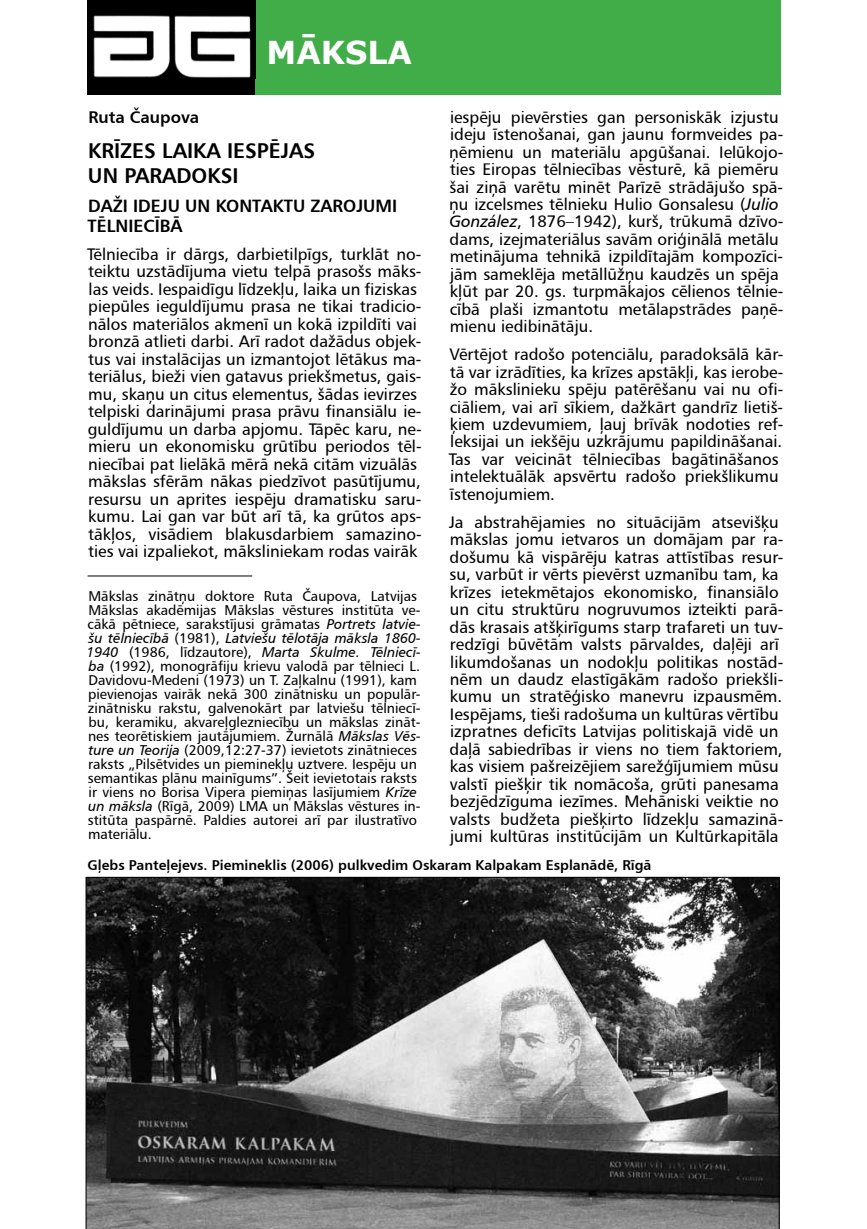
<style>
.page{position:relative;width:867px;height:1229px;background:#fff}
.page>*{position:absolute;margin:0;border:0;box-sizing:border-box;transform-origin:0 0}
.t1{font:700 31.5px "Verdana";color:#fff}
.t2{font:21px/24.5px "Humanist 777 TL Bold B";color:#000}
.t3{font:17.5px "Humanist 777 TL Bold B";color:#000}
.t4{font:16.62px "Humanist 777 TL Bold B";color:#000}
.t5{font:16.45px/17.5px "Humanist 777 TL Roman B";color:#000}
.t6{font:14px/14px "Humanist 777 TL Roman B";color:#000}
.t7{font:14px/14px "Humanist 777 TL Italic B";color:#000}
.t8{font:14px "Humanist 777 TL Bold B";color:#000}
.s1{font-family:"Humanist 777 TL Italic B"}
.s2{font-family:"Humanist 777 TL Roman B"}
</style>
<div class="page">
<div style="left:88px;top:0;width:692px;height:94px;background:#000"></div>
<div style="left:256px;top:0;width:525px;height:94px;background:#41ad49"></div>
<img style="left:93px;top:15px;width:158px;height:63px">
<svg style="left:86px;top:877px;width:693px;height:351px;background:#505050"></svg>
<hr style="left:88px;top:575px;width:164px;height:1px;background:#000">
<h1 class="t1" style="left:266px;top:32px;width:147px">MĀKSLA</h1>
<p class="t4" style="left:88px;top:106px;width:112px">Ruta Čaupova</p>
<p class="t2" style="left:88px;top:138px;width:229px">KRĪZES LAIKA IESPĒJAS<br>UN PARADOKSI</p>
<p class="t3" style="left:88px;top:195px;width:23px">Daži</p>
<p class="t3" style="left:133px;top:195px;width:10px">ideju</p>
<p class="t3" style="left:185px;top:195px;width:43px">un kontaktu</p>
<p class="t3" style="left:310px;top:195px;width:12px">zarojumi</p>
<p class="t3" style="left:87px;top:214px;width:11px">tēlniecībā</p>
<p class="t5" style="left:87px;top:245px;width:336px">Tēlniecība ir dārgs, darbietilpīgs, turklāt no&shy;teiktu uzstādījuma vietu telpā prasošs māks&shy;las veids. Iespaidīgu līdzekļu, laika un fiziskas piepūles ieguldījumu prasa ne tikai tradicio&shy;nālos materiālos akmenī un kokā izpildīti vai bronzā atlieti darbi. Arī radot dažādus objek&shy;tus vai instalācijas un izmantojot lētākus ma&shy;teriālus, bieži vien gatavus priekšmetus, gais&shy;mu, skaņu un citus elementus, šādas ievirzes telpiski darinājumi prasa prāvu finansiālu ie&shy;guldījumu un darba apjomu. Tāpēc karu, ne&shy;mieru un ekonomisku grūtību periodos tēl&shy;niecībai pat lielākā mērā nekā citām vizuālās mākslas sfērām nākas piedzīvot pasūtījumu, resursu un aprites iespēju dramatisku saru&shy;kumu. Lai gan var būt arī tā, ka grūtos aps&shy;tākļos, visādiem blakusdarbiem samazino&shy;ties vai izpaliekot, māksliniekam rodas vairāk</p>
<p class="t5" style="left:449px;top:108px;width:335px">iespēju pievērsties gan personiskāk izjustu ideju īstenošanai, gan jaunu formveides pa&shy;ņēmienu un materiālu apgūšanai. Ielūkojo&shy;ties Eiropas tēlniecības vēsturē, kā piemēru šai ziņā varētu minēt Parīzē strādājušo spā&shy;ņu izcelsmes tēlnieku Hulio Gonsalesu (<span class="s1">Julio González</span>, 1876–1942), kurš, trūkumā dzīvo&shy;dams, izejmateriālus savām oriģinālā metālu metinājuma tehnikā izpildītajām kompozīci&shy;jām sameklēja metāllūžņu kaudzēs un spēja kļūt par 20. gs. turpmākajos cēlienos tēlnie&shy;cībā plaši izmantotu metālapstrādes paņē&shy;mienu iedibinātāju.</p>
<p class="t5" style="left:449px;top:345px;width:336px">Vērtējot radošo potenciālu, paradoksālā kār&shy;tā var izrādīties, ka krīzes apstākļi, kas ierobe&shy;žo mākslinieku spēju patērēšanu vai nu ofi&shy;ciāliem, vai arī sīkiem, dažkārt gandrīz lietiš&shy;ķiem uzdevumiem, ļauj brīvāk nodoties ref&shy;leksijai un iekšēju uzkrājumu papildināšanai.<br>Tas var veicināt tēlniecības bagātināšanos intelektuālāk apsvērtu radošo priekšlikumu īstenojumiem.</p>
<p class="t5" style="left:449px;top:513px;width:336px">Ja abstrahējamies no situācijām atsevišķu mākslas jomu ietvaros un domājam par ra&shy;došumu kā vispārēju katras attīstības resur&shy;su, varbūt ir vērts pievērst uzmanību tam, ka krīzes ietekmētajos ekonomisko, finansiālo un citu struktūru nogruvumos izteikti parā&shy;dās krasais atšķirīgums starp trafareti un tuv&shy;redzīgi būvētām valsts pārvaldes, daļēji arī likumdošanas un nodokļu politikas nostād&shy;nēm un daudz elastīgākām radošo priekšli&shy;kumu un stratēģisko manevru izpausmēm.<br>Iespējams, tieši radošuma un kultūras vērtību izpratnes deficīts Latvijas politiskajā vidē un daļā sabiedrības ir viens no tiem faktoriem, kas visiem pašreizējiem sarežģījumiem mūsu valstī piešķir tik nomācoša, grūti panesama bezjēdzīguma iezīmes. Mehāniski veiktie no valsts budžeta piešķirto līdzekļu samazinā&shy;jumi kultūras institūcijām un Kultūrkapitāla</p>
<p class="t8" style="left:88px;top:856px;width:565px">Gļebs Panteļejevs. Piemineklis (2006) pulkvedim Oskaram Kalpakam Esplanādē, Rīgā</p>
<p class="t6" style="left:88px;top:588px;width:334px">Mākslas zinātņu doktore Ruta Čaupova, Latvijas<br>Mākslas akadēmijas Mākslas vēstures institūta ve&shy;cākā pētniece, sarakstījusi grāmatas <span class="s1">Portrets latvie-</span></p>
<p class="t7" style="left:86px;top:630px;width:336px">šu tēlniecībā <span class="s2">(1981),</span> Latviešu tēlotāja māksla 1860-<br>1940 <span class="s2">(1986, līdzautore),</span> Marta Skulme. Tēlniecī-</p>
<p class="t6" style="left:88px;top:658px;width:334px"><span class="s1">ba</span> (1992), monogrāfiju krievu valodā par tēlnieci L.<br>Davidovu-Medeni (1973) un T. Zaļkalnu (1991), kam pievienojas vairāk nekā 300 zinātnisku un populār&shy;zinātnisku rakstu, galvenokārt par latviešu tēlniecī&shy;bu, keramiku, akvareļglezniecību un mākslas zināt&shy;nes teorētiskiem jautājumiem. Žurnālā <span class="s1">Mākslas Vēs&shy;ture un Teorija</span> (2009,12:27-37) ievietots zinātnieces raksts „Pilsētvides un pieminekļu uztvere. Iespēju un semantikas plānu mainīgums”. Šeit ievietotais raksts ir viens no Borisa Vipera piemiņas lasījumiem <span class="s1">Krīze un māksla</span> (Rīgā, 2009) LMA un Mākslas vēstures in&shy;stitūta paspārnē. Paldies autorei arī par ilustratīvo materiālu.</p>
</div>
